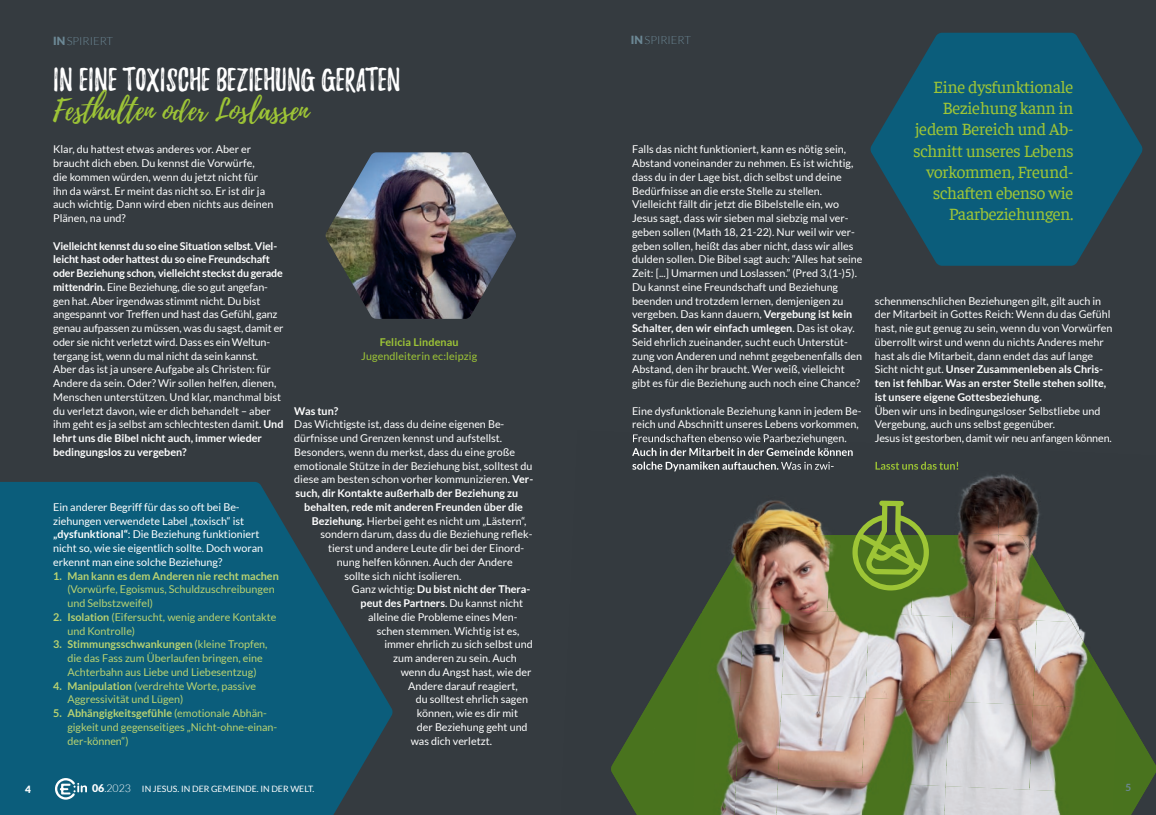
<style>
.page{position:relative;width:1156px;height:815px;background:#fff}
.page>*{position:absolute;margin:0;border:0;box-sizing:border-box;transform-origin:0 0}
.t1{font:28.75px "Playlist Caps";color:#fff}
.t2{font:28.75px "Playlist Script";color:#9ec536}
.t3{font:17.5px/21.2px "Faustina";letter-spacing:-.015em;color:#9ec536;text-align:right}
.t4{font:300 11.25px "Lato";color:#6c8895}
.t5{font:10.75px/13.8px "Lato";color:#fff}
.t6{font:10.75px/13.8px "Lato";color:#b9d371}
.t7{font:700 10.75px "Lato";color:#fff}
.t8{font:700 10.75px "Lato";color:#b9d371}
.t9{font:10.75px "Lato";letter-spacing:.01em;color:#9ec536}
.t10{font:700 10.75px "Lato";letter-spacing:.01em;color:#9ec536}
.t11{font:900 10px "Lato";color:#fff}
.t12{font:700 10px "Lato";color:#6c8895}
.t13{font:8.75px "Lato";color:#fff}
.s1{font-weight:900}
.s2{font-weight:700}
.s3{font-weight:400}
.s4{font-weight:900;font-size:10.62px}
.s5{font-weight:300;font-size:10.62px}
</style>
<div class="page">
<div style="left:0;top:0;width:1155px;height:815px;background:#353b40"></div>
<svg style="left:870px;top:33px;width:272px;height:233px;fill:#0b5d7b"></svg>
<svg style="left:0;top:482px;width:392px;height:333px;background:#105873"></svg>
<img style="left:325px;top:152px;width:191px;height:167px">
<img style="left:1001px;top:474px;width:39px;height:57px">
<img style="left:924px;top:461px;width:77px;height:70px">
<img style="left:746px;top:447px;width:84px;height:76px">
<img style="left:958px;top:531px;width:79px;height:4px">
<img style="left:743px;top:523px;width:82px;height:12px">
<img style="left:734px;top:524px;width:9px;height:12px">
<img style="left:1071px;top:614px;width:5px;height:6px">
<img style="left:633px;top:434px;width:213px;height:10px">
<img style="left:632px;top:448px;width:221px;height:8px">
<img style="left:632px;top:462px;width:198px;height:9px">
<img style="left:778px;top:462px;width:55px;height:8px">
<img style="left:875px;top:462px;width:83px;height:8px">
<img style="left:998px;top:535px;width:73px;height:85px">
<img style="left:914px;top:535px;width:84px;height:82px">
<img style="left:830px;top:535px;width:84px;height:78px">
<img style="left:743px;top:535px;width:87px;height:74px">
<img style="left:701px;top:536px;width:45px;height:154px">
<img style="left:1036px;top:620px;width:81px;height:85px">
<img style="left:952px;top:617px;width:84px;height:88px">
<img style="left:869px;top:613px;width:83px;height:88px">
<img style="left:785px;top:609px;width:84px;height:89px">
<img style="left:736px;top:608px;width:49px;height:169px">
<img style="left:656px;top:614px;width:45px;height:159px">
<img style="left:1111px;top:699px;width:44px;height:116px">
<img style="left:1032px;top:705px;width:84px;height:89px">
<img style="left:949px;top:701px;width:83px;height:85px">
<img style="left:865px;top:698px;width:84px;height:88px">
<img style="left:777px;top:694px;width:88px;height:85px">
<img style="left:692px;top:690px;width:47px;height:125px">
<img style="left:611px;top:691px;width:45px;height:124px">
<img style="left:945px;top:786px;width:167px;height:29px">
<img style="left:778px;top:779px;width:167px;height:36px">
<img style="left:734px;top:777px;width:44px;height:38px">
<div style="left:650px;top:773px;width:44px;height:42px;background:#49731e"></div>
<svg style="left:851px;top:501px;width:78px;height:90px"></svg>
<svg style="left:55px;top:778px;width:32px;height:22px"></svg>
<p class="t4" style="left:53px;top:35px;width:61px"><span class="s1">IN</span>SPIRIERT</p>
<h1 class="t1" style="left:53px;top:67px;width:349px">IN EINE TOXISCHE BEZIEHUNG GERATEN</h1>
<h1 class="t2" style="left:53px;top:90px;width:257px">Festhalten oder Loslassen</h1>
<p class="t5" style="left:53px;top:143px;width:222px">Klar, du hattest etwas anderes vor. Aber er braucht dich eben. Du kennst die Vorwürfe,<br>die kommen würden, wenn du jetzt nicht für ihn da wärst. Er meint das nicht so. Er ist dir ja auch wichtig. Dann wird eben nichts aus deinen Plänen, na und?</p>
<p class="t5" style="left:53px;top:239px;width:232px"><span class="s2">Vielleicht kennst du so eine Situation selbst. Viel&shy;leicht hast oder hattest du so eine Freundschaft oder Beziehung schon, vielleicht steckst du gerade mittendrin.</span> Eine Beziehung, die so gut angefan&shy;gen hat. Aber irgendwas stimmt nicht. Du bist angespannt vor Treffen und hast das Gefühl, ganz genau aufpassen zu müssen, was du sagst, damit er oder sie nicht verletzt wird. Dass es ein Weltun&shy;tergang ist, wenn du mal nicht da sein kannst.<br>Aber das ist ja unsere Aufgabe als Christen: für Andere da sein. Oder? Wir sollen helfen, dienen, Menschen unterstützen. Und klar, manchmal bist du verletzt davon, wie er dich behandelt – aber ihm geht es ja selbst am schlechtesten damit. <span class="s2">Und lehrt uns die Bibel nicht auch, immer wieder bedingungslos zu vergeben?</span></p>
<p class="t5" style="left:53px;top:500px;width:211px">Ein anderer Begriff für das so oft bei Be&shy;ziehungen verwendete Label „toxisch“ ist <span class="s2">„dysfunktional“</span>: Die Beziehung funktioniert nicht so, wie sie eigentlich sollte. Doch woran erkennt man eine solche Beziehung?</p>
<p class="t8" style="left:53px;top:570px;width:227px">1. Man kann es dem Anderen nie recht machen</p>
<p class="t6" style="left:67px;top:583px;width:209px">(Vorwürfe, Egoismus, Schuldzuschreibungen und Selbstzweifel)</p>
<p class="t6" style="left:67px;top:610px;width:210px;text-indent:-14px"><span class="s2">2. Isolation</span> (Eifersucht, wenig andere Kontakte und Kontrolle)</p>
<p class="t6" style="left:67px;top:638px;width:202px;text-indent:-14px"><span class="s2">3. Stimmungsschwankungen</span> (kleine Tropfen, die das Fass zum Überlaufen bringen, eine<br>Achterbahn aus Liebe und Liebesentzug)</p>
<p class="t6" style="left:67px;top:679px;width:190px;text-indent:-14px"><span class="s2">4. Manipulation</span> (verdrehte Worte, passive<br>Aggressivität und Lügen)</p>
<p class="t6" style="left:67px;top:706px;width:211px;text-indent:-14px"><span class="s2">5. Abhängigkeitsgefühle</span> (emotionale Abhän&shy;gigkeit und gegenseitiges „Nicht-ohne-einan&shy;der-können“)</p>
<p class="t10" style="left:379px;top:336px;width:80px">Felicia Lindenau</p>
<p class="t9" style="left:361px;top:350px;width:118px">Jugendleiterin ec:leipzig</p>
<p class="t7" style="left:294px;top:405px;width:45px">Was tun?</p>
<p class="t5" style="left:294px;top:418px;width:240px">Das Wichtigste ist, dass du deine eigenen Be&shy;dürfnisse und Grenzen kennst und aufstellst.<br>Besonders, wenn du merkst, dass du eine große emotionale Stütze in der Beziehung bist, solltest du diese am besten schon vorher kommunizieren. <span class="s2">Ver&shy;such, dir Kontakte außerhalb der Beziehung zu</span></p>
<p class="t7" style="left:304px;top:501px;width:220px">behalten, rede mit anderen Freunden über die</p>
<p class="t5" style="left:312px;top:514px;width:216px"><span class="s2">Beziehung.</span> Hierbei geht es nicht um „Lästern“,</p>
<p class="t5" style="left:320px;top:527px;width:213px">sondern darum, dass du die Beziehung reflek-</p>
<p class="t5" style="left:328px;top:541px;width:197px">tierst und andere Leute dir bei der Einord-</p>
<p class="t5" style="left:337px;top:555px;width:177px">nung helfen können. Auch der Andere</p>
<p class="t5" style="left:344px;top:569px;width:118px">sollte sich nicht isolieren.</p>
<p class="t7" style="left:352px;top:583px;width:180px"><span class="s3">Ganz wichtig:</span> Du bist nicht der Thera-</p>
<p class="t7" style="left:360px;top:597px;width:164px">peut des Partners<span class="s3">. Du kannst nicht</span></p>
<p class="t5" style="left:368px;top:610px;width:151px">alleine die Probleme eines Men-</p>
<p class="t5" style="left:377px;top:624px;width:144px">schen stemmen. Wichtig ist es,</p>
<p class="t5" style="left:384px;top:637px;width:150px">immer ehrlich zu sich selbst und</p>
<p class="t5" style="left:393px;top:651px;width:125px">zum anderen zu sein. Auch</p>
<p class="t5" style="left:400px;top:665px;width:132px">wenn du Angst hast, wie der</p>
<p class="t5" style="left:408px;top:679px;width:111px">Andere darauf reagiert,</p>
<p class="t5" style="left:415px;top:692px;width:114px">du solltest ehrlich sagen</p>
<p class="t5" style="left:417px;top:706px;width:103px">können, wie es dir mit</p>
<p class="t5" style="left:417px;top:720px;width:112px">der Beziehung geht und</p>
<p class="t5" style="left:410px;top:734px;width:83px">was dich verletzt.</p>
<p class="t4" style="left:630px;top:34px;width:61px"><span class="s1">IN</span>SPIRIERT</p>
<p class="t5" style="left:632px;top:143px;width:232px">Falls das nicht funktioniert, kann es nötig sein, Abstand voneinander zu nehmen. Es ist wichtig, dass du in der Lage bist, dich selbst und deine Bedürfnisse an die erste Stelle zu stellen.<br>Vielleicht fällt dir jetzt die Bibelstelle ein, wo Jesus sagt, dass wir sieben mal siebzig mal ver&shy;geben sollen (Math 18, 21-22). Nur weil wir ver&shy;geben sollen, heißt das aber nicht, dass wir alles dulden sollen. Die Bibel sagt auch: “Alles hat seine Zeit: [...] Umarmen und Loslassen.” (Pred 3,(1-)5).<br>Du kannst eine Freundschaft und Beziehung beenden und trotzdem lernen, demjenigen zu vergeben. Das kann dauern, <span class="s2">Vergebung ist kein Schalter, den wir einfach umlegen</span>. Das ist okay.<br>Seid ehrlich zueinander, sucht euch Unterstüt&shy;zung von Anderen und nehmt gegebenenfalls den Abstand, den ihr braucht. Wer weiß, vielleicht gibt es für die Beziehung auch noch eine Chance?</p>
<p class="t5" style="left:632px;top:404px;width:231px">Eine dysfunktionale Beziehung kann in jedem Be&shy;reich und Abschnitt unseres Lebens vorkommen,<br>Freundschaften ebenso wie Paarbeziehungen.</p>
<h2 class="t3" style="left:913px;top:75px;width:161px">Eine dysfunktionale<br>Beziehung kann in jedem Bereich und Ab&shy;schnitt unseres Lebens vorkommen, Freund&shy;schaften ebenso wie<br>Paarbeziehungen.</h2>
<p class="t5" style="left:874px;top:294px;width:239px">schenmenschlichen Beziehungen gilt, gilt auch in der Mitarbeit in Gottes Reich: Wenn du das Gefühl hast, nie gut genug zu sein, wenn du von Vorwürfen überrollt wirst und wenn du nichts Anderes mehr hast als die Mitarbeit, dann endet das auf lange Sicht nicht gut. <span class="s2">Unser Zusammenleben als Chris&shy;ten ist fehlbar. Was an erster Stelle stehen sollte, ist unsere eigene Gottesbeziehung.</span></p>
<p class="t5" style="left:874px;top:404px;width:238px">Üben wir uns in bedingungsloser Selbstliebe und<br>Vergebung, auch uns selbst gegenüber.<br>Jesus ist gestorben, damit wir neu anfangen können.</p>
<p class="t11" style="left:25px;top:783px;width:7px">4</p>
<p class="t13" style="left:92px;top:784px;width:224px"><span class="s4">06</span><span class="s5">.2023</span> IN JESUS. IN DER GEMEINDE. IN DER WELT.</p>
<p class="t12" style="left:1124px;top:782px;width:7px">5</p>
</div>
